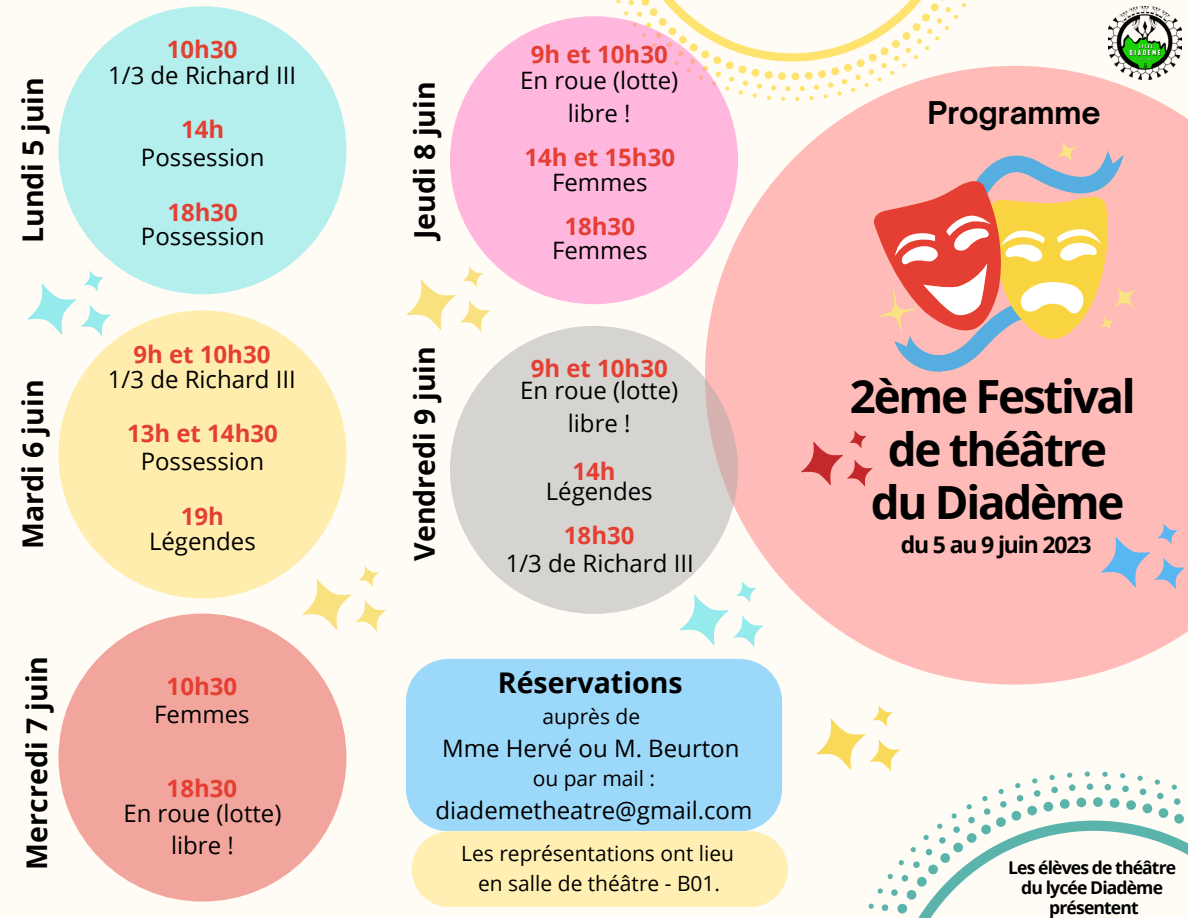
<style>
.page{position:relative;width:1188px;height:918px;background:#fffbf5}
.page>*{position:absolute;margin:0;border:0;box-sizing:border-box;transform-origin:0 0}
.t1{font:700 45.75px "Open Sans";letter-spacing:-.05em;color:#000}
.t2{font:700 30px "Open Sauce One";color:#000}
.t3{font:700 28.5px "Open Sans";color:#000}
.t4{font:24px "Open Sans";color:#000}
.t5{font:700 24px "Open Sans";color:#e43f32}
.t6{font:700 22.95px "Open Sans";letter-spacing:-.05em;color:#000}
.t7{font:21px "Open Sans";color:#000}
.t8{font:700 17.55px "Open Sans";letter-spacing:-.05em;color:#000}
</style>
<div class="page">
<svg style="left:705px;top:66px;width:483px;height:619px;fill:#ffbbb7"></svg>
<svg style="left:615px;top:0;width:383px;height:101px"></svg>
<svg style="left:869px;top:136px;width:270px;height:243px"></svg>
<img style="left:1109px;top:6px;width:73px;height:73px">
<div style="left:58px;top:6px;width:288px;height:288px;background:#b4efee;border-radius:50%"></div>
<div style="left:58px;top:310px;width:288px;height:288px;background:#ffedae;border-radius:50%"></div>
<div style="left:58px;top:614px;width:288px;height:288px;background:#f2a59c;border-radius:50%"></div>
<div style="left:450px;top:16px;width:288px;height:288px;background:#ffb7de;border-radius:50%"></div>
<div style="left:450px;top:326px;width:288px;height:288px;background:#d6d4d1;border-radius:50%"></div>
<div style="left:406px;top:659px;width:376px;height:172px;background:#9cd8f9"></div>
<div style="left:412px;top:831px;width:376px;height:76px;background:#ffefb2"></div>
<svg style="left:792px;top:421px;width:93px;height:87px"></svg>
<svg style="left:292px;top:555px;width:94px;height:101px"></svg>
<svg style="left:27px;top:260px;width:98px;height:101px"></svg>
<svg style="left:407px;top:256px;width:97px;height:76px"></svg>
<svg style="left:669px;top:571px;width:109px;height:101px"></svg>
<svg style="left:816px;top:706px;width:372px;height:212px"></svg>
<svg style="left:1091px;top:513px;width:97px;height:101px"></svg>
<p class="t3" style="left:13px;top:243px;width:168px;rotate:-90deg">Lundi 5 juin</p>
<p class="t3" style="left:13px;top:549px;width:171px;rotate:-90deg">Mardi 6 juin</p>
<p class="t3" style="left:17px;top:870px;width:215px;rotate:-90deg">Mercredi 7 juin</p>
<p class="t5" style="left:167px;top:33px;width:72px">10h30</p>
<p class="t4" style="left:108px;top:59px;width:190px">1/3 de Richard III</p>
<p class="t5" style="left:181px;top:112px;width:45px">14h</p>
<p class="t4" style="left:141px;top:140px;width:125px">Possession</p>
<p class="t5" style="left:167px;top:195px;width:72px">18h30</p>
<p class="t4" style="left:141px;top:220px;width:125px">Possession</p>
<p class="t5" style="left:133px;top:337px;width:139px">9h et 10h30</p>
<p class="t4" style="left:108px;top:363px;width:190px">1/3 de Richard III</p>
<p class="t5" style="left:127px;top:417px;width:152px">13h et 14h30</p>
<p class="t4" style="left:141px;top:444px;width:125px">Possession</p>
<p class="t5" style="left:181px;top:499px;width:45px">19h</p>
<p class="t4" style="left:149px;top:524px;width:108px">Légendes</p>
<p class="t5" style="left:167px;top:669px;width:72px">10h30</p>
<p class="t4" style="left:154px;top:697px;width:97px">Femmes</p>
<p class="t5" style="left:167px;top:771px;width:72px">18h30</p>
<p class="t4" style="left:123px;top:796px;width:160px">En roue (lotte)</p>
<p class="t4" style="left:171px;top:829px;width:64px">libre !</p>
<p class="t3" style="left:404px;top:239px;width:159px;rotate:-90deg">Jeudi 8 juin</p>
<p class="t5" style="left:531px;top:37px;width:139px">9h et 10h30</p>
<p class="t4" style="left:520px;top:63px;width:160px">En roue (lotte)</p>
<p class="t4" style="left:568px;top:96px;width:64px">libre !</p>
<p class="t5" style="left:524px;top:140px;width:152px">14h et 15h30</p>
<p class="t4" style="left:552px;top:165px;width:97px">Femmes</p>
<p class="t5" style="left:564px;top:209px;width:72px">18h30</p>
<p class="t4" style="left:552px;top:234px;width:97px">Femmes</p>
<p class="t3" style="left:404px;top:561px;width:216px;rotate:-90deg">Vendredi 9 juin</p>
<p class="t5" style="left:531px;top:351px;width:139px">9h et 10h30</p>
<p class="t4" style="left:520px;top:374px;width:160px">En roue (lotte)</p>
<p class="t4" style="left:568px;top:406px;width:64px">libre !</p>
<p class="t5" style="left:572px;top:454px;width:45px">14h</p>
<p class="t4" style="left:546px;top:475px;width:108px">Légendes</p>
<p class="t5" style="left:564px;top:518px;width:72px">18h30</p>
<p class="t4" style="left:506px;top:546px;width:190px">1/3 de Richard III</p>
<p class="t3" style="left:498px;top:662px;width:186px">Réservations</p>
<p class="t7" style="left:542px;top:702px;width:99px">auprès de</p>
<p class="t4" style="left:442px;top:731px;width:299px">Mme Hervé ou M. Beurton</p>
<p class="t7" style="left:533px;top:764px;width:124px">ou par mail :</p>
<p class="t4" style="left:436px;top:793px;width:318px">diademetheatre@gmail.com</p>
<p class="t7" style="left:461px;top:839px;width:274px">Les représentations ont lieu</p>
<p class="t7" style="left:478px;top:868px;width:244px">en salle de théâtre - B01.</p>
<p class="t2" style="left:927px;top:94px;width:175px">Programme</p>
<p class="t1" style="left:850px;top:364px;width:287px">2ème Festival</p>
<p class="t1" style="left:888px;top:417px;width:221px">de théâtre</p>
<p class="t1" style="left:871px;top:470px;width:255px">du Diadème</p>
<p class="t6" style="left:901px;top:528px;width:192px">du 5 au 9 juin 2023</p>
<p class="t8" style="left:1008px;top:855px;width:169px">Les élèves de théâtre</p>
<p class="t8" style="left:1021px;top:875px;width:143px">du lycée Diadème</p>
<p class="t8" style="left:1049px;top:895px;width:91px">présentent</p>
</div>
